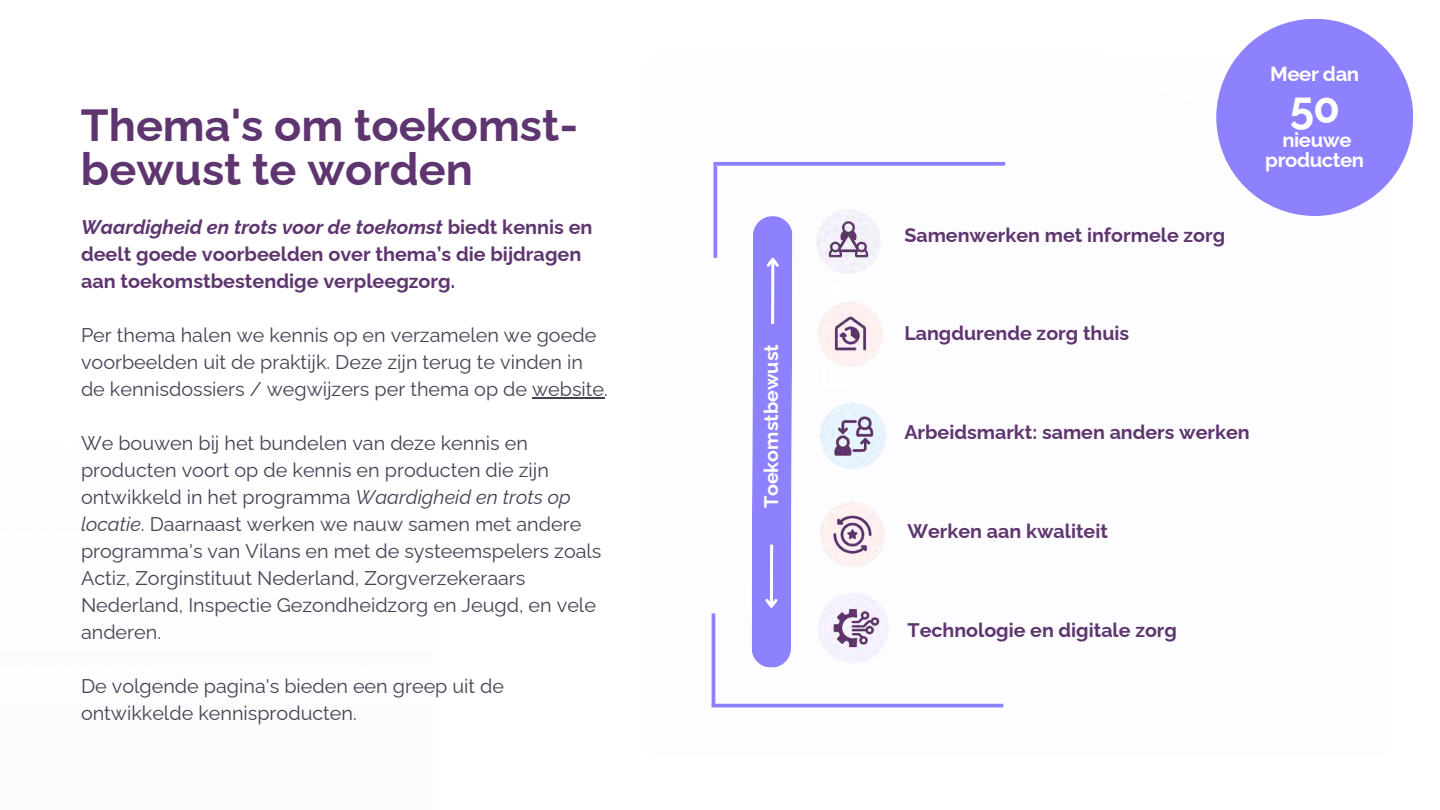
<style>
.page{position:relative;width:1440px;height:810px;background:#fff}
.page>*{position:absolute;margin:0;border:0;box-sizing:border-box;transform-origin:0 0}
.t1{font:700 45px "Raleway";color:#5e356f}
.t2{font:700 44px "Raleway";color:#fff}
.t3{font:700 20.4px "Raleway";letter-spacing:-.02em;color:#fff}
.t4{font:700 20.3px/20.2px "Raleway";letter-spacing:-.02em;color:#fff;text-align:center}
.t5{font:19.8px/27px "Raleway";color:#414253}
.t6{font:700 19.8px/27px "Raleway";color:#5e356f}
.t7{font:700 19.7px "Raleway";color:#5e356f}
.t8{font:700 19.7px "Raleway";color:#fff}
.s1{font-style:italic}
</style>
<div class="page">
<svg style="left:713px;top:166px;width:4px;height:92px"></svg>
<hr style="left:712px;top:613px;width:3px;height:93px;background:#8e81fd">
<svg style="left:712px;top:704px;width:291px;height:4px"></svg>
<svg style="left:713px;top:162px;width:175px;height:4px"></svg>
<svg style="left:888px;top:19px;width:525px;height:169px"></svg>
<div style="left:1216px;top:19px;width:197px;height:197px;background:#8e81fd;border-radius:50%"></div>
<img style="left:816px;top:210px;width:65px;height:64px">
<img style="left:817px;top:301px;width:66px;height:66px">
<img style="left:818px;top:592px;width:71px;height:71px">
<img style="left:819px;top:502px;width:66px;height:65px">
<img style="left:819px;top:402px;width:67px;height:67px">
<hr style="left:532px;top:397px;width:72px;height:2px;background:#414253">
<svg style="left:752px;top:216px;width:40px;height:452px;background:#998dfd"></svg>
<p class="t1" style="left:81px;top:99px;width:499px">Thema's om toekomst-</p>
<h2 class="t1" style="left:81px;top:143px;width:393px">bewust te worden</h2>
<h2 class="t6" style="left:81px;top:213px;width:513px"><span class="s1">Waardigheid en trots voor de toekomst</span> biedt kennis en deelt goede voorbeelden over thema’s die bijdragen aan toekomstbestendige verpleegzorg.</h2>
<p class="t5" style="left:81px;top:321px;width:528px">Per thema halen we kennis op en verzamelen we goede voorbeelden uit de praktijk. Deze zijn terug te vinden in de kennisdossiers / wegwijzers per thema op de website.</p>
<h2 class="t5" style="left:81px;top:429px;width:522px">We bouwen bij het bundelen van deze kennis en producten voort op de kennis en producten die zijn ontwikkeld in het programma <span class="s1">Waardigheid en trots op locatie</span>. Daarnaast werken we nauw samen met andere programma's van Vilans en met de systeemspelers zoals Actiz, Zorginstituut Nederland, Zorgverzekeraars Nederland, Inspectie Gezondheidzorg en Jeugd, en vele anderen.</h2>
<p class="t5" style="left:81px;top:672px;width:425px">De volgende pagina's bieden een greep uit de ontwikkelde kennisproducten.</p>
<h1 class="t8" style="left:759px;top:508px;width:166px;rotate:-90deg">Toekomstbewust</h1>
<p class="t7" style="left:904px;top:223px;width:322px">Samenwerken met informele zorg</p>
<p class="t7" style="left:904px;top:322px;width:226px">Langdurende zorg thuis</p>
<h2 class="t3" style="left:1270px;top:62px;width:91px">Meer dan</h2>
<h2 class="t2" style="left:1290px;top:81px;width:52px">50</h2>
<h2 class="t4" style="left:1265px;top:129px;width:100px">nieuwe producten</h2>
<p class="t7" style="left:904px;top:421px;width:347px">Arbeidsmarkt: samen anders werken</p>
<p class="t7" style="left:908px;top:519px;width:202px">Werken aan kwaliteit</p>
<h2 class="t7" style="left:908px;top:618px;width:271px">Technologie en digitale zorg</h2>
</div>
